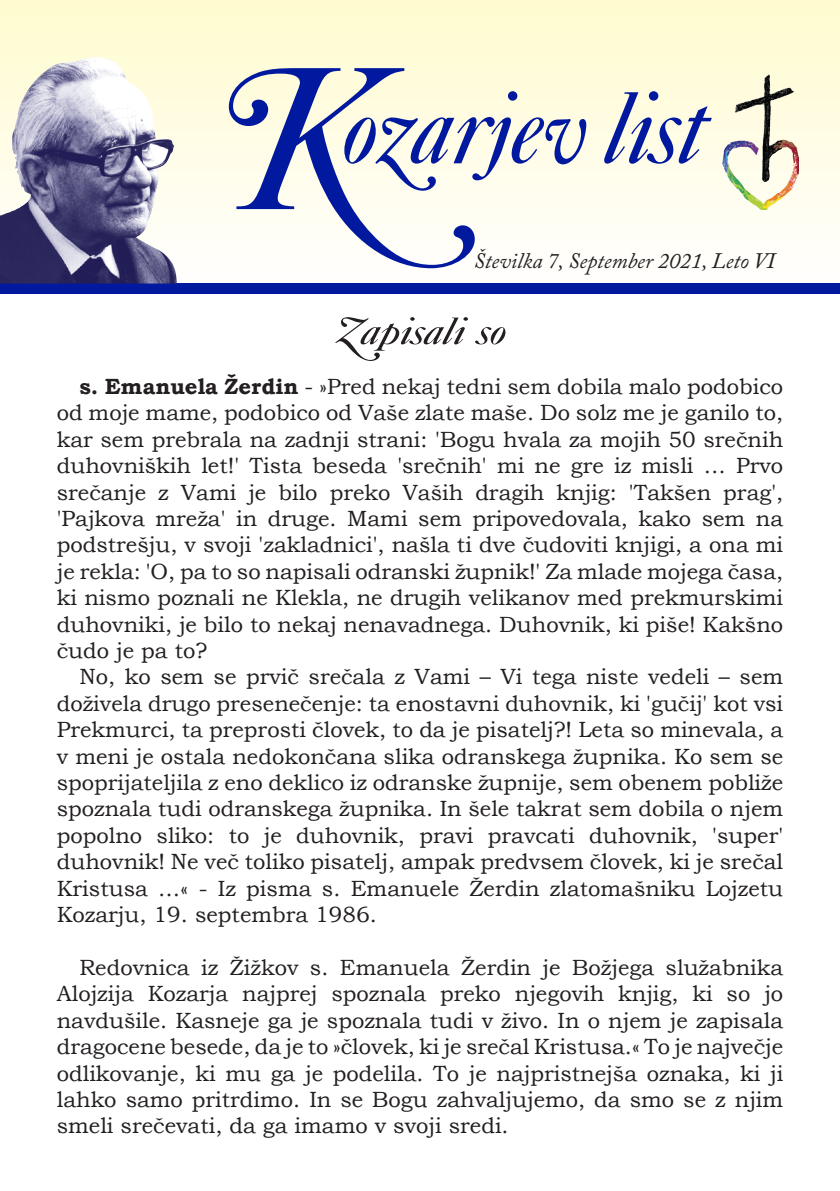
<style>
.page{position:relative;width:840px;height:1191px;background:#fff}
.page>*{position:absolute;margin:0;border:0;box-sizing:border-box;transform-origin:0 0}
.t1{font:italic 106.4px "Caslon Swash Alter DOT";color:#00199f}
.Naslov{font:italic 40px "Caslon Swash DOT";color:#231f20;scale:1.25 1}
.Tekst{font:22px/26.4px "Bookman Old Style";color:#231f20;text-align:justify}
.Naslov-2{font:italic 22px "Adobe Caslon Pro";color:#231f20}
.s1{font-size:211.2px}
.s2{font-family:"Adobe Caslon Pro"}
.s3{font-family:"Caslon Swash DOT"}
.s4{font-weight:700}
</style>
<div class="page">
<div style="left:0;top:0;width:839px;height:288px;background:linear-gradient(to bottom,#fffbce,#fffefe)"></div>
<div style="left:0;top:283px;width:839px;height:11px;background:#00199f"></div>
<img style="left:722px;top:75px;width:75px;height:135px">
<img style="left:0;top:57px;width:177px;height:226px">
<p class="t1" style="left:214px;top:72px;width:490px"><span class="s1">K</span>ozarje<span class="s2">v</span> li<span class="s3">s</span>t</p>
<p class="Naslov-2" style="left:473px;top:247px;width:302px">Številka 7, September 2021, Leto VI</p>
<p class="Naslov" style="left:333px;top:310px;width:139px">Zapisali so</p>
<p class="Tekst" style="left:57px;top:373px;width:727px;text-indent:23px"><span class="s4">s. Emanuela Žerdin</span> - »Pred nekaj tedni sem dobila malo podobico od moje mame, podobico od Vaše zlate maše. Do solz me je ganilo to, kar sem prebrala na zadnji strani: 'Bogu hvala za mojih 50 srečnih duhovniških let!' Tista beseda 'srečnih' mi ne gre iz misli … Prvo srečanje z Vami je bilo preko Vaših dragih knjig: 'Takšen prag', 'Pajkova mreža' in druge. Mami sem pripovedovala, kako sem na podstrešju, v svoji 'zakladnici', našla ti dve čudoviti knjigi, a ona mi je rekla: 'O, pa to so napisali odranski župnik!' Za mlade mojega časa, ki nismo poznali ne Klekla, ne drugih velikanov med prekmurskimi duhovniki, je bilo to nekaj nenavadnega. Duhovnik, ki piše! Kakšno čudo je pa to?</p>
<p class="Tekst" style="left:57px;top:664px;width:727px;text-indent:23px">No, ko sem se prvič srečala z Vami – Vi tega niste vedeli – sem doživela drugo presenečenje: ta enostavni duhovnik, ki 'gučij' kot vsi Prekmurci, ta preprosti človek, to da je pisatelj?! Leta so minevala, a v meni je ostala nedokončana slika odranskega župnika. Ko sem se spoprijateljila z eno deklico iz odranske župnije, sem obenem pobliže spoznala tudi odranskega župnika. In šele takrat sem dobila o njem popolno sliko: to je duhovnik, pravi pravcati duhovnik, 'super' duhovnik! Ne več toliko pisatelj, ampak predvsem človek, ki je srečal Kristusa …« - Iz pisma s. Emanuele Žerdin zlatomašniku Lojzetu Kozarju, 19. septembra 1986.</p>
<p class="Tekst" style="left:57px;top:954px;width:727px;text-indent:23px">Redovnica iz Žižkov s. Emanuela Žerdin je Božjega služabnika Alojzija Kozarja najprej spoznala preko njegovih knjig, ki so jo navdušile. Kasneje ga je spoznala tudi v živo. In o njem je zapisala dragocene besede, da je to »človek, ki je srečal Kristusa.« To je največje odlikovanje, ki mu ga je podelila. To je najpristnejša oznaka, ki ji lahko samo pritrdimo. In se Bogu zahvaljujemo, da smo se z njim smeli srečevati, da ga imamo v svoji sredi.</p>
</div>
